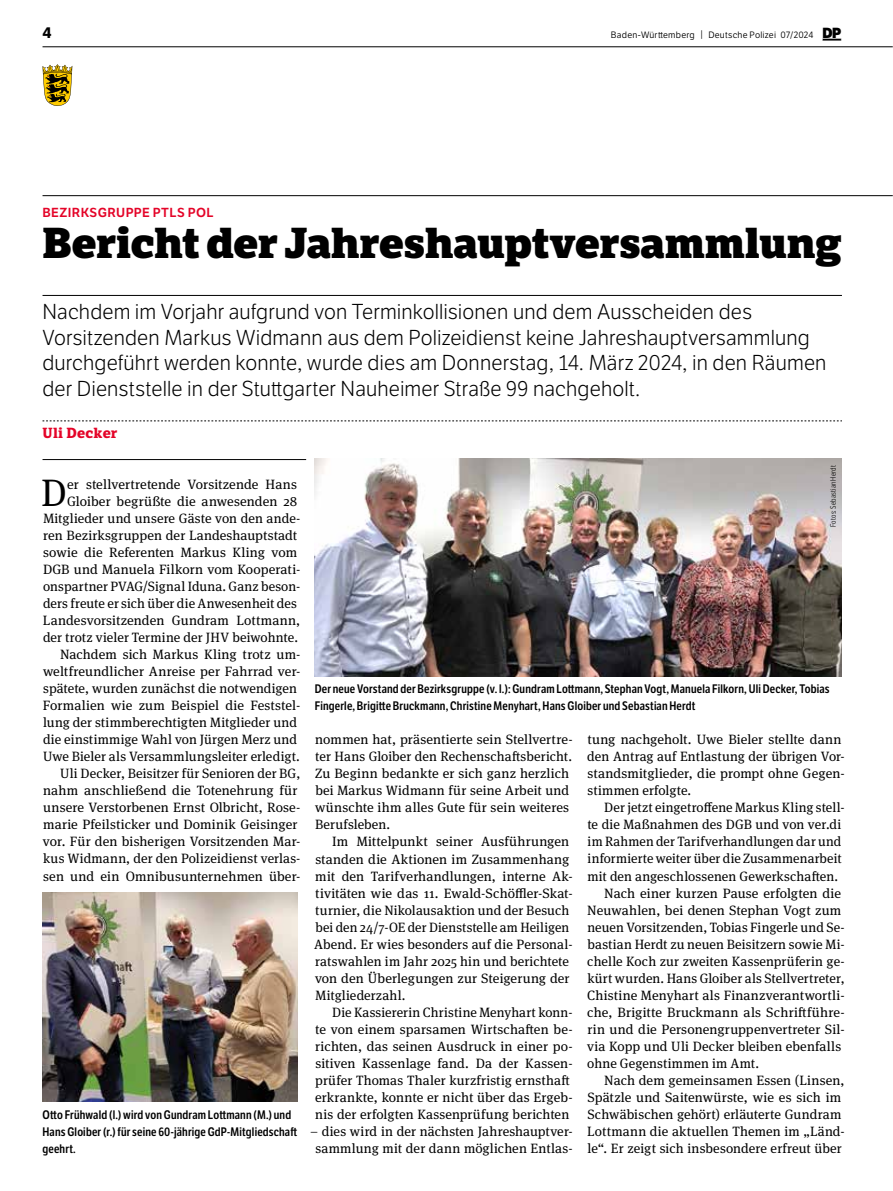
<style>
.page{position:relative;width:893px;height:1191px;background:#fff}
.page>*{position:absolute;margin:0;border:0;box-sizing:border-box;transform-origin:0 0}
.t1{font:800 42px "LFT Etica Sheriff";letter-spacing:-.01em;color:#000}
.t2{font:38.25px "Meta Serif Pro";color:#000}
.t3{font:21px/25.5px "LFT Etica Lt";letter-spacing:.01em;color:#000}
.t4{font:700 15px "LFT Etica";color:#000}
.t5{font:700 14.25px "LFT Etica Sheriff";letter-spacing:.015em;color:#e40428}
.t6{font:13.5px/17px "Meta Serif Pro";letter-spacing:.01em;color:#000}
.t7{font:12.75px "LFT Etica SB";letter-spacing:.03em;color:#e40428}
.t8{font:600 12px/17px "LFT Etica Condensed";letter-spacing:.015em;color:#000}
.t9{font:9px "LFT Etica Bk";letter-spacing:.025em;color:#000}
.t10{font:300 7.5px "LFT Etica Condensed";letter-spacing:.025em;color:#000}
.s1{font-size:9.3px}
.s2{font-family:"LFT Etica XB";font-size:14.25px}
</style>
<div class="page">
<hr style="left:43px;top:195px;width:850px;height:1px;background:#000">
<hr style="left:43px;top:47px;width:850px;height:1px;background:#000">
<svg style="left:822px;top:39px;width:19px;height:2px"></svg>
<svg style="left:43px;top:64px;width:29px;height:42px"></svg>
<hr style="left:43px;top:295px;width:799px;height:1px;background:#000">
<svg style="left:43px;top:420px;width:799px;height:1px"></svg>
<hr style="left:43px;top:459px;width:263px;height:1px;background:#000">
<img style="left:315px;top:458px;width:527px;height:218px">
<img style="left:43px;top:892px;width:255px;height:209px">
<p class="t4" style="left:43px;top:23px;width:11px">4</p>
<p class="t9" style="left:611px;top:29px;width:232px">Baden-Württemberg <span class="s1">|</span> Deutsche Polizei 07/2024 <span class="s2">DP</span></p>
<p class="t7" style="left:43px;top:205px;width:173px">BEZIRKSGRUPPE PTLS POL</p>
<h1 class="t1" style="left:43px;top:217px;width:801px">Bericht der Jahreshauptversammlung</h1>
<p class="t3" style="left:43px;top:299px;width:785px">Nachdem im Vorjahr aufgrund von Terminkollisionen und dem Ausscheiden des Vorsitzenden Markus Widmann aus dem Polizeidienst keine Jahreshauptversammlung durchgeführt werden konnte, wurde dies am Donnerstag, 14. März 2024, in den Räumen der Dienststelle in der Stuttgarter Nauheimer Straße 99 nachgeholt.</p>
<p class="t5" style="left:43px;top:424px;width:77px">Uli Decker</p>
<p class="t6" style="left:43px;top:475px;width:259px;text-align:right">er stellvertretende Vorsitzende Hans Gloiber begrüßte die anwesenden 28<br>Mitglieder und unsere Gäste von den ande&shy;ren Bezirksgruppen der Landeshauptstadt sowie die Referenten Markus Kling vom DGB und Manuela Filkorn vom Kooperati&shy;onspartner PVAG/Signal Iduna. Ganz beson&shy;ders freute er sich über die Anwesenheit des Landesvorsitzenden Gundram Lottmann, der trotz vieler Termine der JHV beiwohnte.<br>Nachdem sich Markus Kling trotz um&shy;weltfreundlicher Anreise per Fahrrad ver&shy;spätete, wurden zunächst die notwendigen Formalien wie zum Beispiel die Feststel&shy;lung der stimmberechtigten Mitglieder und die einstimmige Wahl von Jürgen Merz und Uwe Bieler als Versammlungsleiter erledigt.<br>Uli Decker, Beisitzer für Senioren der BG, nahm anschließend die Totenehrung für unsere Verstorbenen Ernst Olbricht, Rose&shy;marie Pfeilsticker und Dominik Geisinger vor. Für den bisherigen Vorsitzenden Mar&shy;kus Widmann, der den Polizeidienst verlas&shy;sen und ein Omnibusunternehmen über-</p>
<h2 class="t2" style="left:41px;top:465px;width:27px">D</h2>
<p class="t8" style="left:43px;top:1106px;width:256px">Otto Frühwald (l.) wird von Gundram Lottmann (M.) und<br>Hans Gloiber (r.) für seine 60-jährige GdP-Mitgliedschaft geehrt.</p>
<p class="t10" style="left:829px;top:527px;width:63px;rotate:-90deg">Fotos: Sebastian Herdt</p>
<p class="t8" style="left:315px;top:681px;width:516px">Der neue Vorstand der Bezirksgruppe (v. l.): Gundram Lottmann, Stephan Vogt, Manuela Filkorn, Uli Decker, Tobias<br>Fingerle, Brigitte Bruckmann, Christine Menyhart, Hans Gloiber und Sebastian Herdt</p>
<p class="t6" style="left:315px;top:730px;width:259px">nommen hat, präsentierte sein Stellvertre&shy;ter Hans Gloiber den Rechenschaftsbericht.<br>Zu Beginn bedankte er sich ganz herzlich bei Markus Widmann für seine Arbeit und wünschte ihm alles Gute für sein weiteres Berufsleben.</p>
<p class="t6" style="left:314px;top:832px;width:260px;text-indent:18px">Im Mittelpunkt seiner Ausführungen standen die Aktionen im Zusammenhang mit den Tarifverhandlungen, interne Ak&shy;tivitäten wie das 11. Ewald-Schöffler-Skat&shy;turnier, die Nikolausaktion und der Besuch bei den 24/7-OE der Dienststelle am Heiligen Abend. Er wies besonders auf die Personal&shy;ratswahlen im Jahr 2025 hin und berichtete von den Überlegungen zur Steigerung der Mitgliederzahl.</p>
<p class="t6" style="left:315px;top:1002px;width:259px;text-indent:17px">Die Kassiererin Christine Menyhart konn&shy;te von einem sparsamen Wirtschaften be&shy;richten, das seinen Ausdruck in einer po&shy;sitiven Kassenlage fand. Da der Kassen&shy;prüfer Thomas Thaler kurzfristig ernsthaft erkrankte, konnte er nicht über das Ergeb&shy;nis der erfolgten Kassenprüfung berichten</p>
<p class="t6" style="left:310px;top:1121px;width:264px;text-align:center">– dies wird in der nächsten Jahreshauptver&shy;sammlung mit der dann möglichen Entlas-</p>
<p class="t6" style="left:587px;top:730px;width:259px">tung nachgeholt. Uwe Bieler stellte dann den Antrag auf Entlastung der übrigen Vor&shy;standsmitglieder, die prompt ohne Gegen&shy;stimmen erfolgte.</p>
<p class="t6" style="left:604px;top:798px;width:242px">Der jetzt eingetroffene Markus Kling stell-</p>
<p class="t6" style="left:587px;top:815px;width:256px">te die Maßnahmen des DGB und von ver.di</p>
<p class="t6" style="left:588px;top:832px;width:255px">im Rahmen der Tarifverhandlungen dar und</p>
<p class="t6" style="left:588px;top:849px;width:255px">informierte weiter über die Zusammenarbeit</p>
<p class="t6" style="left:587px;top:866px;width:252px">mit den angeschlossenen Gewerkschaften.</p>
<p class="t6" style="left:604px;top:883px;width:238px">Nach einer kurzen Pause erfolgten die</p>
<p class="t6" style="left:587px;top:900px;width:256px">Neuwahlen, bei denen Stephan Vogt zum</p>
<p class="t6" style="left:587px;top:917px;width:259px">neuen Vorsitzenden, Tobias Fingerle und Se-</p>
<p class="t6" style="left:588px;top:934px;width:259px">bastian Herdt zu neuen Beisitzern sowie Mi-</p>
<p class="t6" style="left:587px;top:951px;width:259px">chelle Koch zur zweiten Kassenprüferin ge-</p>
<p class="t6" style="left:587px;top:968px;width:259px">kürt wurden. Hans Gloiber als Stellvertreter,</p>
<p class="t6" style="left:587px;top:985px;width:259px">Chistine Menyhart als Finanzverantwortli-</p>
<p class="t6" style="left:587px;top:1002px;width:259px">che, Brigitte Bruckmann als Schriftführe-</p>
<p class="t6" style="left:587px;top:1019px;width:259px">rin und die Personengruppenvertreter Sil-</p>
<p class="t6" style="left:587px;top:1036px;width:256px">via Kopp und Uli Decker bleiben ebenfalls</p>
<p class="t6" style="left:587px;top:1053px;width:173px">ohne Gegenstimmen im Amt.</p>
<p class="t6" style="left:604px;top:1070px;width:242px">Nach dem gemeinsamen Essen (Linsen,</p>
<p class="t6" style="left:587px;top:1087px;width:255px">Spätzle und Saitenwürste, wie es sich im</p>
<p class="t6" style="left:587px;top:1104px;width:255px">Schwäbischen gehört) erläuterte Gundram</p>
<p class="t6" style="left:587px;top:1121px;width:259px">Lottmann die aktuellen Themen im „Länd-</p>
<p class="t6" style="left:587px;top:1138px;width:256px">le“. Er zeigt sich insbesondere erfreut über</p>
</div>
